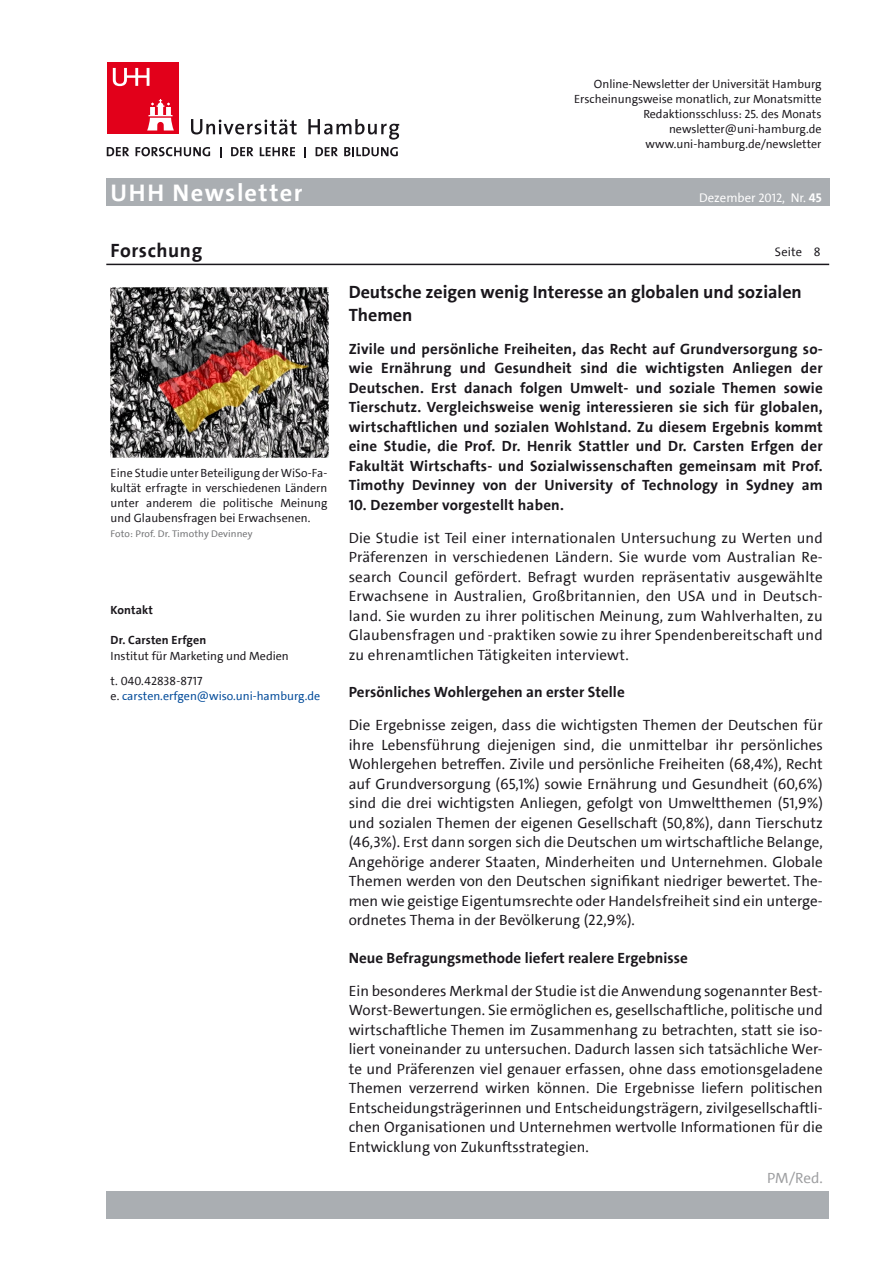
<style>
.page{position:relative;width:893px;height:1263px;background:#fff}
.page>*{position:absolute;margin:0;border:0;box-sizing:border-box;transform-origin:0 0}
.t1{font:700 24.3px "The Sans UHH";letter-spacing:.06em;color:#fff}
.t2{font:700 19.5px "The Sans UHH";letter-spacing:.03em;color:#1a171c}
.t3{font:700 18px/22.5px "The Sans UHH";color:#1a171c}
.t4{font:15px/19.5px "The Sans UHH";letter-spacing:.005em;color:#1a171c;text-align:justify}
.t5{font:700 15px/19.5px "The Sans UHH";letter-spacing:.005em;color:#1a171c;text-align:justify}
.t6{font:15px "The Sans UHH";color:#9d9ea0}
.t7{font:12.75px "The Sans UHH";color:#fff}
.t8{font:12.3px "The Sans UHH";letter-spacing:.01em;color:#1a171c}
.t9{font:12px/15px "The Sans UHH";color:#1a171c;text-align:right}
.t10{font:12px "The Sans UHH";color:#004a99}
.t11{font:700 12px "The Sans UHH";letter-spacing:.01em;color:#1a171c}
.t12{font:9.75px "The Sans UHH";letter-spacing:.01em;color:#707173}
.s1{font-size:12.3px}
.s2{font-weight:700}
.s3{color:#1a171c}
</style>
<div class="page">
<svg style="left:191px;top:119px;width:106px;height:15px"></svg>
<svg style="left:308px;top:119px;width:91px;height:21px"></svg>
<div style="left:107px;top:63px;width:72px;height:71px;background:#e2001a"></div>
<svg style="left:147px;top:99px;width:27px;height:31px"></svg>
<svg style="left:113px;top:68px;width:36px;height:18px"></svg>
<svg style="left:107px;top:147px;width:22px;height:9px"></svg>
<svg style="left:136px;top:147px;width:74px;height:9px"></svg>
<svg style="left:231px;top:147px;width:22px;height:9px"></svg>
<svg style="left:260px;top:147px;width:35px;height:9px"></svg>
<svg style="left:316px;top:147px;width:22px;height:9px"></svg>
<svg style="left:344px;top:147px;width:54px;height:9px"></svg>
<div style="left:106px;top:179px;width:723px;height:27px;background:#aaaeb2"></div>
<div style="left:106px;top:1191px;width:723px;height:27px;background:#aaaeb2"></div>
<hr style="left:106px;top:264px;width:723px;height:1px;background:#1a171c">
<img style="left:111px;top:287px;width:217px;height:171px">
<p class="t9" style="left:574px;top:76px;width:249px">Online-Newsletter der Universität Hamburg Erscheinungsweise monatlich, zur Monatsmitte Redaktionsschluss: 25. des Monats newsletter@uni-hamburg.de www.uni-hamburg.de/newsletter</p>
<h1 class="t1" style="left:111px;top:177px;width:194px">UHH Newsletter</h1>
<p class="t7" style="left:699px;top:189px;width:124px">Dezember <span class="s1">2012</span>, Nr. <span class="s2">45</span></p>
<h2 class="t2" style="left:111px;top:238px;width:93px">Forschung</h2>
<p class="t8" style="left:775px;top:244px;width:29px">Seite</p>
<p class="t3" style="left:349px;top:281px;width:455px">Deutsche zeigen wenig Interesse an globalen und sozialen<br>Themen</p>
<p class="t5" style="left:349px;top:339px;width:476px">Zivile und persönliche Freiheiten, das Recht auf Grundversorgung so&shy;wie Ernährung und Gesundheit sind die wichtigsten Anliegen der Deutschen. Erst danach folgen Umwelt- und soziale Themen sowie Tierschutz. Vergleichsweise wenig interessieren sie sich für globalen, wirtschaftlichen und sozialen Wohlstand. Zu diesem Ergebnis kommt eine Studie, die Prof. Dr. Henrik Stattler und Dr. Carsten Erfgen der Fakultät Wirtschafts- und Sozialwissenschaften gemeinsam mit Prof.<br>Timothy Devinney von der University of Technology in Sydney am</p>
<p class="t5" style="left:349px;top:495px;width:217px">10. Dezember vorgestellt haben.</p>
<p class="t4" style="left:349px;top:528px;width:476px">Die Studie ist Teil einer internationalen Untersuchung zu Werten und Präferenzen in verschiedenen Ländern. Sie wurde vom Australian Re&shy;search Council gefördert. Befragt wurden repräsentativ ausgewählte Erwachsene in Australien, Großbritannien, den USA und in Deutsch&shy;land. Sie wurden zu ihrer politischen Meinung, zum Wahlverhalten, zu Glaubensfragen und -praktiken sowie zu ihrer Spendenbereitschaft und zu ehrenamtlichen Tätigkeiten interviewt.</p>
<p class="t5" style="left:349px;top:683px;width:278px">Persönliches Wohlergehen an erster Stelle</p>
<p class="t4" style="left:349px;top:716px;width:476px">Die Ergebnisse zeigen, dass die wichtigsten Themen der Deutschen für ihre Lebensführung diejenigen sind, die unmittelbar ihr persönliches Wohlergehen betreffen. Zivile und persönliche Freiheiten (68,4%), Recht auf Grundversorgung (65,1%) sowie Ernährung und Gesundheit (60,6%) sind die drei wichtigsten Anliegen, gefolgt von Umweltthemen (51,9%) und sozialen Themen der eigenen Gesellschaft (50,8%), dann Tierschutz (46,3%). Erst dann sorgen sich die Deutschen um wirtschaftliche Belange, Angehörige anderer Staaten, Minderheiten und Unternehmen. Globale Themen werden von den Deutschen signifikant niedriger bewertet. The&shy;men wie geistige Eigentumsrechte oder Handelsfreiheit sind ein unterge&shy;ordnetes Thema in der Bevölkerung (22,9%).</p>
<p class="t5" style="left:349px;top:948px;width:341px">Neue Befragungsmethode liefert realere Ergebnisse</p>
<p class="t4" style="left:349px;top:981px;width:476px">Ein besonderes Merkmal der Studie ist die Anwendung sogenannter Best-Worst-Bewertungen. Sie ermöglichen es, gesellschaftliche, politische und wirtschaftliche Themen im Zusammenhang zu betrachten, statt sie iso&shy;liert voneinander zu untersuchen. Dadurch lassen sich tatsächliche Wer&shy;te und Präferenzen viel genauer erfassen, ohne dass emotionsgeladene Themen verzerrend wirken können. Die Ergebnisse liefern politischen Entscheidungsträgerinnen und Entscheidungsträgern, zivilgesellschaftli&shy;chen Organisationen und Unternehmen wertvolle Informationen für die Entwicklung von Zukunftsstrategien.</p>
<p class="t6" style="left:767px;top:1168px;width:57px">PM/Red.</p>
<p class="t8" style="left:814px;top:244px;width:8px">8</p>
<p class="t9" style="left:111px;top:465px;width:218px;text-align:justify">Eine Studie unter Beteiligung der WiSo-Fa&shy;kultät erfragte in verschiedenen Ländern unter anderem die politische Meinung und Glaubensfragen bei Erwachsenen.</p>
<p class="t12" style="left:111px;top:527px;width:143px">Foto: Prof. Dr. Timothy Devinney</p>
<p class="t11" style="left:111px;top:602px;width:44px">Kontakt</p>
<p class="t11" style="left:111px;top:632px;width:97px">Dr. Carsten Erfgen</p>
<p class="t9" style="left:111px;top:644px;width:180px;line-height:24.8px;text-align:left">Institut für Marketing und Medien t. 040.42838-8717</p>
<p class="t10" style="left:111px;top:688px;width:211px"><span class="s3">e.</span> carsten.erfgen@wiso.uni-hamburg.de</p>
</div>
